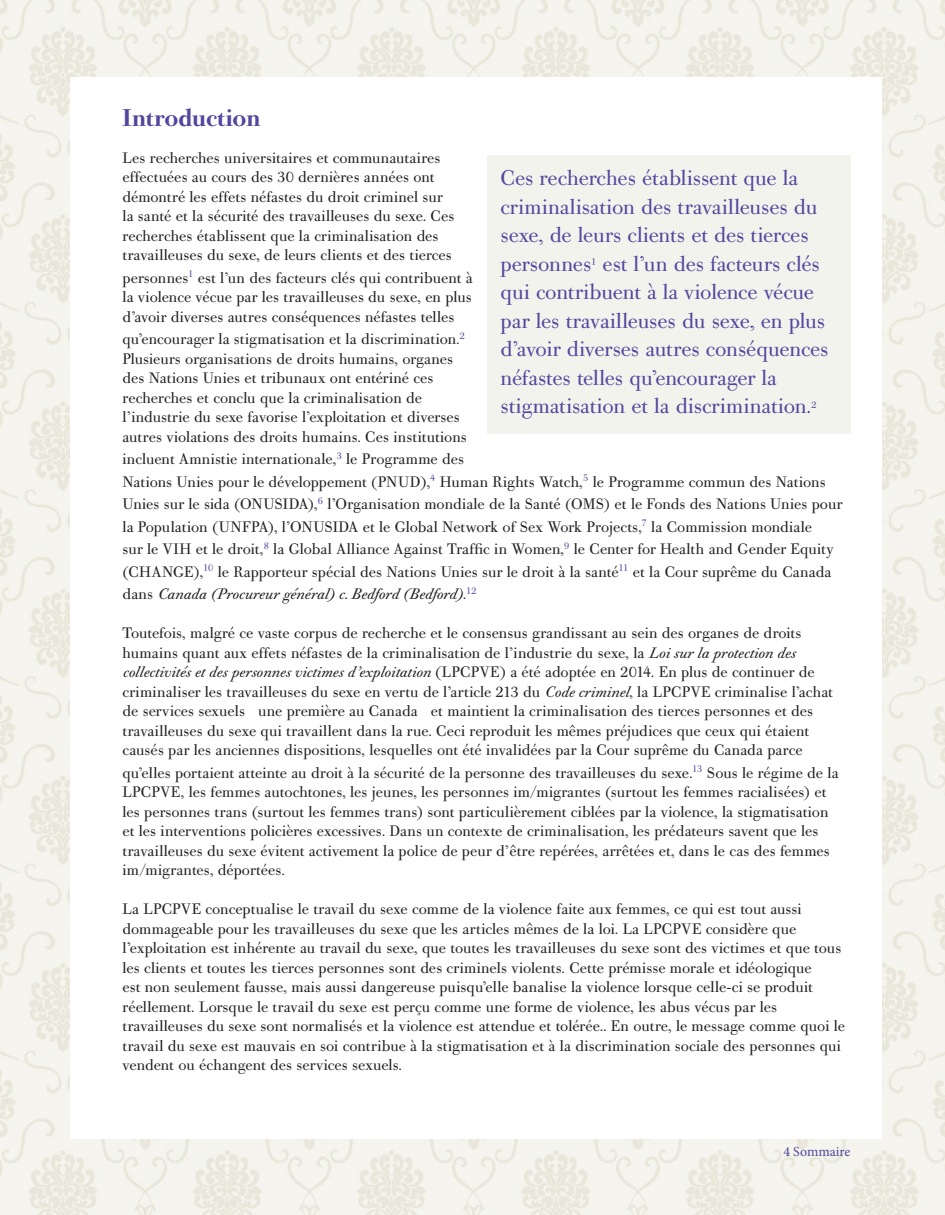
<style>
.page{position:relative;width:945px;height:1215px;background:#fff}
.page>*{position:absolute;margin:0;border:0;box-sizing:border-box;transform-origin:0 0}
.t1{font:500 24px "Bodoni Old Face BE";letter-spacing:.005em;color:#52479d}
.Block{font:21px/28.5px "Bodoni Old Face BE";color:#52479d}
.Text{font:15px/19.5px "Bodoni Old Face BE";letter-spacing:.005em;color:#231f20}
.t2{font:13.95px "Minion Pro";letter-spacing:-.005em;color:#52479d}
.s1{font-style:italic}
.s2{font-weight:500}
</style>
<div class="page">
<img style="left:0;top:0;width:945px;height:1215px">
<div style="left:71px;top:77px;width:811px;height:1061px;background:#fff"></div>
<div style="left:487px;top:156px;width:363px;height:278px;background:#f3f3ed"></div>
<p class="t1" style="left:123px;top:103px;width:139px">Introduction</p>
<p class="Text" style="left:123px;top:148px;width:333px">Les recherches universitaires et communautaires effectuées au cours des 30 dernières années ont démontré les effets néfastes du droit criminel sur la santé et la sécurité des travailleuses du sexe. Ces recherches établissent que la criminalisation des travailleuses du sexe, de leurs clients et des tierces</p>
<p class="Text" style="left:123px;top:268px;width:352px;text-align:justify">personnes<sup>1</sup> est l’un des facteurs clés qui contribuent à la violence vécue par les travailleuses du sexe, en plus d’avoir diverses autres conséquences néfastes telles</p>
<p class="Text" style="left:122px;top:330px;width:346px">qu’encourager la stigmatisation et la discrimination.<sup>2<br></sup>Plusieurs organisations de droits humains, organes des Nations Unies et tribunaux ont entériné ces recherches et conclu que la criminalisation de l’industrie du sexe favorise l’exploitation et diverses autres violations des droits humains. Ces institutions</p>
<p class="Text" style="left:122px;top:448px;width:721px;line-height:22.5px">incluent Amnistie internationale,<sup>3</sup> le Programme des<br>Nations Unies pour le développement (PNUD),<sup>4</sup> Human Rights Watch,<sup>5</sup> le Programme commun des Nations Unies sur le sida (ONUSIDA),<sup>6</sup> l’Organisation mondiale de la Santé (OMS) et le Fonds des Nations Unies pour la Population (UNFPA), l’ONUSIDA et le Global Network of Sex Work Projects,<sup>7</sup> la Commission mondiale<br>sur le VIH et le droit,<sup>8</sup> la Global Alliance Against Traffic in Women,<sup>9</sup> le Center for Health and Gender Equity (CHANGE),<sup>10</sup> le Rapporteur spécial des Nations Unies sur le droit à la santé<sup>11</sup> et la Cour suprême du Canada dans <span class="s1">Canada (Procureur général) c. Bedford (Bedford)</span>.<sup>12</sup></p>
<p class="Text" style="left:123px;top:624px;width:712px">Toutefois, malgré ce vaste corpus de recherche et le consensus grandissant au sein des organes de droits humains quant aux effets néfastes de la criminalisation de l’industrie du sexe, la <span class="s1">Loi sur la protection des collectivités et des personnes victimes d’exploitation</span> (LPCPVE) a été adoptée en 2014. En plus de continuer de criminaliser les travailleuses du sexe en vertu de l’article 213 du <span class="s1">Code criminel</span>, la LPCPVE criminalise l’achat de services sexuels ― une première au Canada ― et maintient la criminalisation des tierces personnes et des travailleuses du sexe qui travaillent dans la rue. Ceci reproduit les mêmes préjudices que ceux qui étaient causés par les anciennes dispositions, lesquelles ont été invalidées par la Cour suprême du Canada parce</p>
<p class="Text" style="left:123px;top:763px;width:718px">qu’elles portaient atteinte au droit à la sécurité de la personne des travailleuses du sexe.<sup>13</sup> Sous le régime de la LPCPVE, les femmes autochtones, les jeunes, les personnes im/migrantes (surtout les femmes racialisées) et les personnes trans (surtout les femmes trans) sont particulièrement ciblées par la violence, la stigmatisation et les interventions policières excessives. Dans un contexte de criminalisation, les prédateurs savent que les travailleuses du sexe évitent activement la police de peur d’être repérées, arrêtées et, dans le cas des femmes im/migrantes, déportées.</p>
<p class="Text" style="left:123px;top:900px;width:724px">La LPCPVE conceptualise le travail du sexe comme de la violence faite aux femmes, ce qui est tout aussi dommageable pour les travailleuses du sexe que les articles mêmes de la loi. La LPCPVE considère que l’exploitation est inhérente au travail du sexe, que toutes les travailleuses du sexe sont des victimes et que tous les clients et toutes les tierces personnes sont des criminels violents. Cette prémisse morale et idéologique<br>est non seulement fausse, mais aussi dangereuse puisqu’elle banalise la violence lorsque celle-ci se produit réellement. Lorsque le travail du sexe est perçu comme une forme de violence, les abus vécus par les travailleuses du sexe sont normalisés et la violence est attendue et tolérée.. En outre, le message comme quoi le travail du sexe est mauvais en soi contribue à la stigmatisation et à la discrimination sociale des personnes qui vendent ou échangent des services sexuels.</p>
<p class="Block" style="left:501px;top:164px;width:330px">Ces recherches établissent que la criminalisation des travailleuses du sexe, de leurs clients et des tierces personnes<sup>1</sup> est l’un des facteurs clés qui contribuent à la violence vécue par les travailleuses du sexe, en plus d’avoir diverses autres conséquences néfastes telles qu’encourager la stigmatisation et la discrimination.<sup>2</sup></p>
<p class="t2" style="left:783px;top:1142px;width:69px"><span class="s2">4</span> Sommaire</p>
</div>
